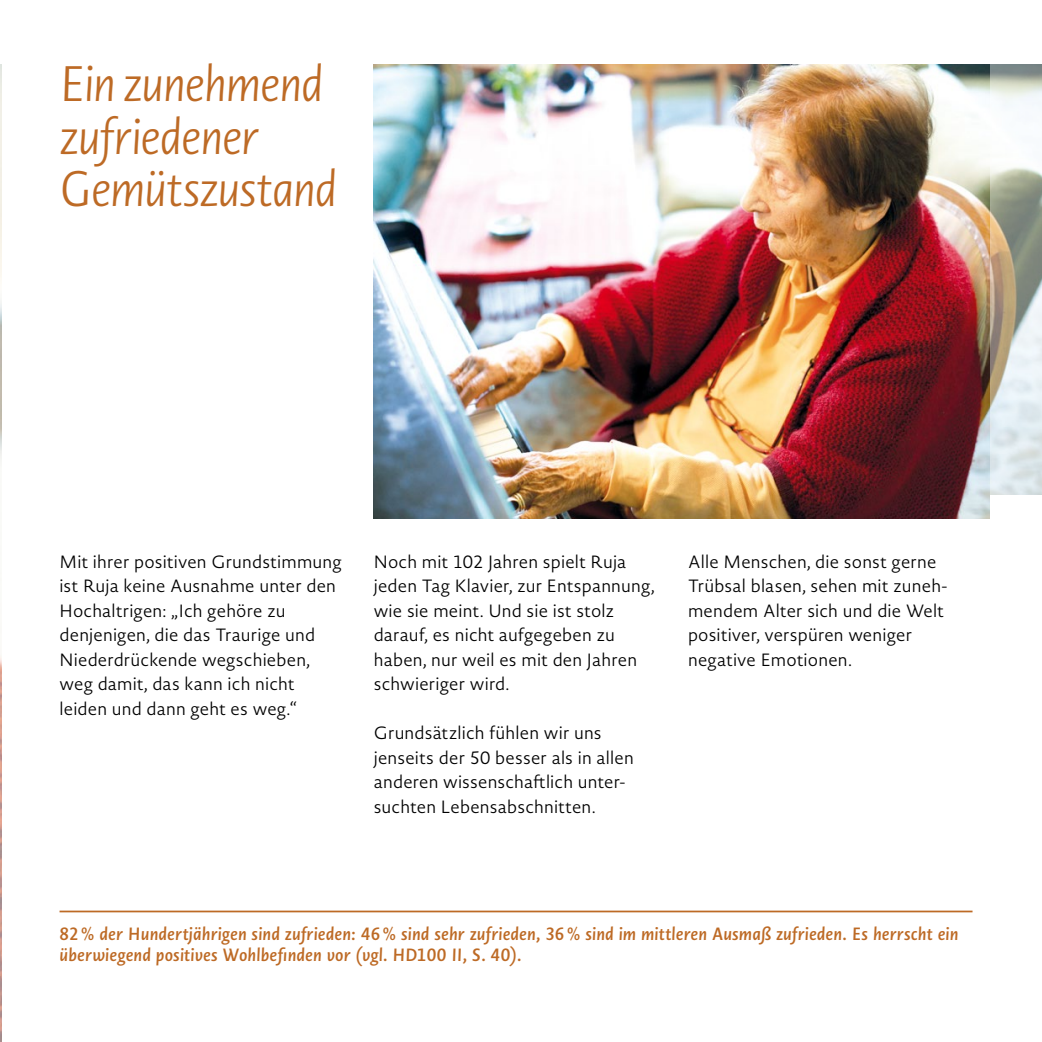
<style>
.page{position:relative;width:1042px;height:1042px;background:#fff}
.page>*{position:absolute;margin:0;border:0;box-sizing:border-box;transform-origin:0 0}
.t1{font:italic 300 49px/52.5px "Novel Sans St MAS";letter-spacing:-.03em;color:#bd6a25}
.t2{font:300 17.5px/24.5px "Novel Sans St MAS";letter-spacing:.01em;color:#000}
.t3{font:italic 600 17.5px/21px "Novel Sans St MAS";letter-spacing:.005em;color:#bd6a25}
</style>
<div class="page">
<img style="left:989px;top:64px;width:53px;height:430px">
<img style="left:0;top:64px;width:1px;height:978px">
<hr style="left:60px;top:910px;width:912px;height:2px;background:#bd6a25">
<img style="left:374px;top:64px;width:615px;height:454px">
<h1 class="t1" style="left:60px;top:57px;width:279px">Ein zunehmend zufriedener<br>Gemütszustand</h1>
<p class="t2" style="left:60px;top:549px;width:284px">Mit ihrer positiven Grundstimmung ist Ruja keine Ausnahme unter den<br>Hochaltrigen: „Ich gehöre zu denjenigen, die das Traurige und<br>Niederdrückende wegschieben, weg damit, das kann ich nicht leiden und dann geht es weg.“</p>
<p class="t2" style="left:374px;top:549px;width:282px">Noch mit 102 Jahren spielt Ruja jeden Tag Klavier, zur Entspannung, wie sie meint. Und sie ist stolz darauf, es nicht aufgegeben zu haben, nur weil es mit den Jahren schwieriger wird.</p>
<p class="t2" style="left:374px;top:720px;width:261px">Grundsätzlich fühlen wir uns jenseits der 50 besser als in allen anderen wissenschaftlich unter&shy;suchten Lebensabschnitten.</p>
<p class="t2" style="left:688px;top:549px;width:261px">Alle Menschen, die sonst gerne<br>Trübsal blasen, sehen mit zuneh&shy;mendem Alter sich und die Welt positiver, verspüren weniger negative Emotionen.</p>
<p class="t3" style="left:60px;top:922px;width:900px">82% der Hundertjährigen sind zufrieden: 46% sind sehr zufrieden, 36% sind im mittleren Ausmaß zufrieden. Es herrscht ein überwiegend positives Wohlbefinden vor (vgl. HD100 II, S. 40).</p>
</div>
